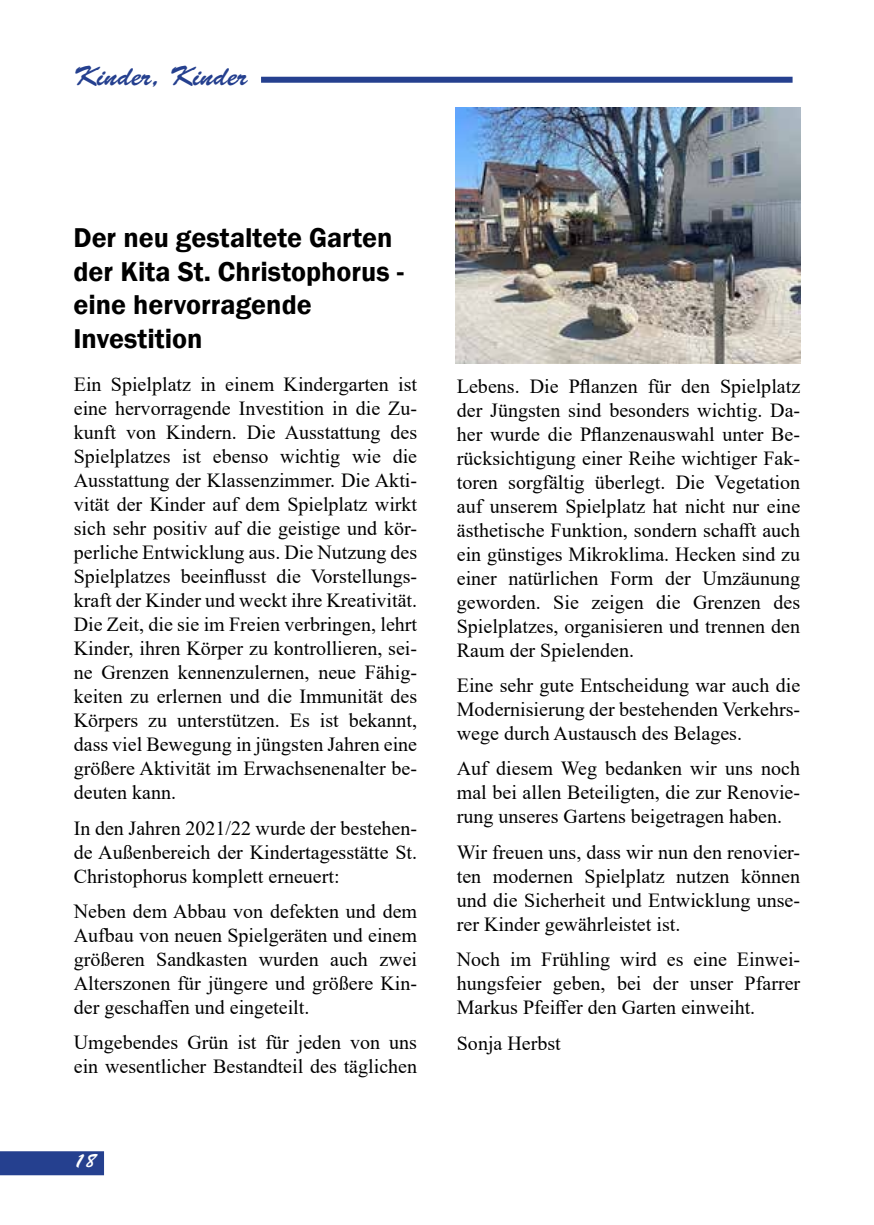
<style>
.page{position:relative;width:874px;height:1225px;background:#fff}
.page>*{position:absolute;margin:0;border:0;box-sizing:border-box;transform-origin:0 0}
.t1{font:600 28px/33.6px "Franklin Gothic";color:#000}
.t2{font:28px "Brush Script Std";color:#25408f}
.t3{font:20px/24px "Times New Roman";color:#000;text-align:justify}
.t4{font:20px "Brush Script Std";color:#fff}
</style>
<div class="page">
<div style="left:0;top:1151px;width:104px;height:24px;background:#25408f"></div>
<div style="left:261px;top:77px;width:531px;height:6px;background:#25408f"></div>
<img style="left:455px;top:108px;width:344px;height:255px">
<h1 class="t2" style="left:73px;top:60px;width:175px">Kinder, Kinder</h1>
<h1 class="t1" style="left:73px;top:221px;width:332px">Der neu gestaltete Garten der Kita St. Christophorus - eine hervorragende<br>Investition</h1>
<p class="t3" style="left:74px;top:372px;width:345px">Ein Spielplatz in einem Kindergarten ist eine hervorragende Investition in die Zu&shy;kunft von Kindern. Die Ausstattung des Spielplatzes ist ebenso wichtig wie die Ausstattung der Klassenzimmer. Die Akti&shy;vität der Kinder auf dem Spielplatz wirkt sich sehr positiv auf die geistige und kör&shy;perliche Entwicklung aus. Die Nutzung des Spielplatzes beeinflusst die Vorstellungs&shy;kraft der Kinder und weckt ihre Kreativität.<br>Die Zeit, die sie im Freien verbringen, lehrt Kinder, ihren Körper zu kontrollieren, sei&shy;ne Grenzen kennenzulernen, neue Fähig&shy;keiten zu erlernen und die Immunität des Körpers zu unterstützen. Es ist bekannt, dass viel Bewegung in jüngsten Jahren eine größere Aktivität im Erwachsenenalter be&shy;deuten kann.</p>
<p class="t3" style="left:74px;top:815px;width:345px">In den Jahren 2021/22 wurde der bestehen&shy;de Außenbereich der Kindertagesstätte St.<br>Christophorus komplett erneuert:</p>
<p class="t3" style="left:74px;top:898px;width:345px">Neben dem Abbau von defekten und dem Aufbau von neuen Spielgeräten und einem größeren Sandkasten wurden auch zwei Alterszonen für jüngere und größere Kin&shy;der geschaffen und eingeteilt.</p>
<p class="t3" style="left:74px;top:1030px;width:345px">Umgebendes Grün ist für jeden von uns ein wesentlicher Bestandteil des täglichen</p>
<p class="t4" style="left:73px;top:1149px;width:24px">18</p>
<p class="t3" style="left:456px;top:373px;width:345px">Lebens. Die Pflanzen für den Spielplatz der Jüngsten sind besonders wichtig. Da&shy;her wurde die Pflanzenauswahl unter Be&shy;rücksichtigung einer Reihe wichtiger Fak&shy;toren sorgfältig überlegt. Die Vegetation auf unserem Spielplatz hat nicht nur eine ästhetische Funktion, sondern schafft auch ein günstiges Mikroklima. Hecken sind zu einer natürlichen Form der Umzäunung geworden. Sie zeigen die Grenzen des Spielplatzes, organisieren und trennen den Raum der Spielenden.</p>
<p class="t3" style="left:456px;top:672px;width:345px">Eine sehr gute Entscheidung war auch die Modernisierung der bestehenden Verkehrs&shy;wege durch Austausch des Belages.</p>
<p class="t3" style="left:456px;top:756px;width:345px">Auf diesem Weg bedanken wir uns noch mal bei allen Beteiligten, die zur Renovie&shy;rung unseres Gartens beigetragen haben.</p>
<p class="t3" style="left:456px;top:839px;width:345px">Wir freuen uns, dass wir nun den renovier&shy;ten modernen Spielplatz nutzen können und die Sicherheit und Entwicklung unse&shy;rer Kinder gewährleistet ist.</p>
<p class="t3" style="left:456px;top:947px;width:345px">Noch im Frühling wird es eine Einwei&shy;hungsfeier geben, bei der unser Pfarrer Markus Pfeiffer den Garten einweiht.</p>
<p class="t3" style="left:456px;top:1030px;width:105px">Sonja Herbst</p>
</div>
